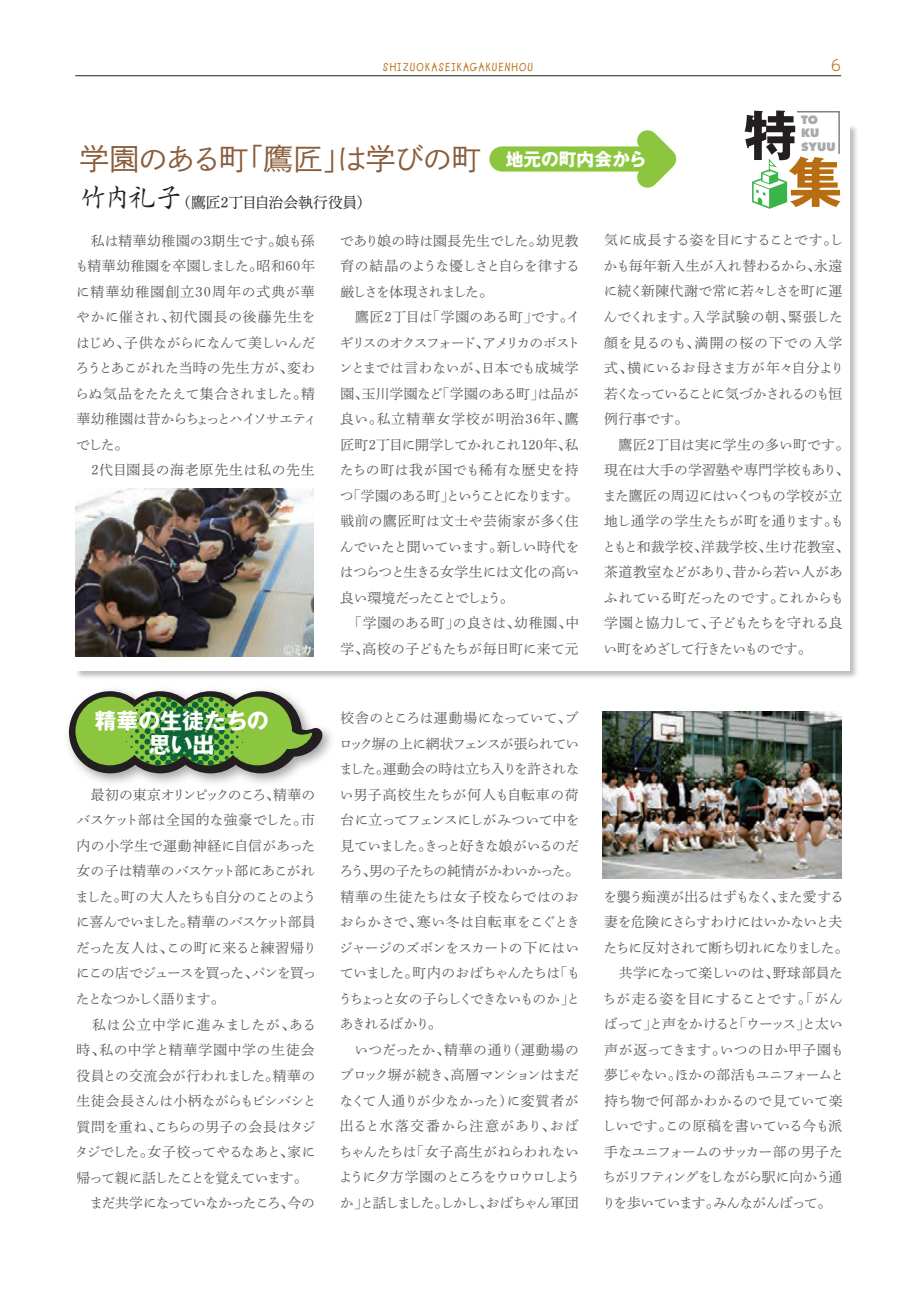
<style>
.page{position:relative;width:919px;height:1289px;background:#fff}
.page>*{position:absolute;margin:0;border:0;box-sizing:border-box;transform-origin:0 0}
.t1{font:700 53.85px/46.7px "Gothic MB101 Pro";color:#b76d11}
.t2{font:29.7px "Shuei Go Gin Std L";letter-spacing:-.035em;color:#8a5d3b}
.t3{font:700 21.9px/24.6px "Gothic MB101 Pro";color:#fff;text-align:center}
.t4{font:700 17.7px "Gothic MB101 Pro";color:#fff}
.t5{font:14.85px "Shuei Min Pr 6 N L";color:#231f20}
.t6{font:300 14.85px "UD Shin Go NT Pro";color:#b76d11}
.t7{font:13.8px/25.5px "Shuei Min Pr 5 L";letter-spacing:-.025em;color:#57585a}
.t8{font:13.8px/25.5px "Shuei Min Pr 5 L";letter-spacing:-.005em;color:#57585a}
.t9{font:13.8px/25.5px "Shuei Min Pr 5 L";letter-spacing:.02em;color:#57585a}
.t10{font:13.8px "Shuei Min Pr 5 L";letter-spacing:.005em;color:#57585a}
.t11{font:13.8px "Shuei Min Pr 5 L";letter-spacing:-.045em;color:#57585a}
.t12{font:13.8px "Shuei Min Pr 5 L";letter-spacing:-.105em;color:#57585a}
.t13{font:13.8px "Shuei Min Pr 5 L";letter-spacing:.015em;color:#57585a}
.t14{font:13.8px "Shuei Min Pr 5 L";letter-spacing:-.135em;color:#57585a}
.t15{font:13.8px "Shuei Min Pr 5 L";letter-spacing:.03em;color:#57585a}
.t16{font:13.8px "Shuei Min Pr 5 L";letter-spacing:.08em;color:#57585a}
.t17{font:13.8px "Shuei Min Pr 5 L";letter-spacing:.035em;color:#57585a}
.t18{font:13.8px "Shuei Min Pr 5 L";letter-spacing:-.115em;color:#57585a}
.t19{font:13.8px "Shuei Min Pr 5 L";letter-spacing:-.1em;color:#57585a}
.t20{font:700 11.7px "Lemonade ICG";letter-spacing:.1em;color:#b76d11}
.t21{font:800 11.25px/13.4px "Futura";letter-spacing:-.005em;color:#a8a9ad}
.s1{font-family:"Outai Kai Std";font-weight:300;font-size:27.6px}
.s2{color:#231f20}
</style>
<div class="page">
<img style="left:77px;top:126px;width:780px;height:552px">
<div style="left:75px;top:125px;width:774px;height:546px;background:#fff"></div>
<hr style="left:75px;top:75px;width:766px;height:1px;background:#231f20">
<img style="left:602px;top:711px;width:239px;height:167px">
<img style="left:75px;top:488px;width:238px;height:168px">
<svg style="left:752px;top:159px;width:35px;height:50px"></svg>
<svg style="left:797px;top:111px;width:43px;height:43px"></svg>
<svg style="left:618px;top:130px;width:59px;height:58px"></svg>
<div style="left:502px;top:146px;width:156px;height:25px;background:#8bc63e"></div>
<img style="left:68px;top:690px;width:263px;height:93px">
<svg style="left:69px;top:691px;width:255px;height:82px;background:#729b54"></svg>
<p class="t20" style="left:383px;top:60px;width:151px">SHIZUOKASEIKAGAKUENHOU</p>
<p class="t6" style="left:831px;top:54px;width:11px">6</p>
<p class="t2" style="left:80px;top:139px;width:403px">学園のある町「鷹匠」は学びの町</p>
<p class="t5" style="left:80px;top:189px;width:293px"><span class="s1">竹内礼子</span>（鷹匠2丁目自治会執行役員）</p>
<p class="t4" style="left:505px;top:144px;width:142px">地元の町内会から</p>
<p class="t1" style="left:743px;top:105px;width:100px"><span class="s2">特</span>　集</p>
<p class="t21" style="left:801px;top:113px;width:36px">TO<br>KU<br>SYUU</p>
<p class="t9" style="left:75px;top:226px;width:244px">　私は精華幼稚園の3期生です。娘も孫も精華幼稚園を卒園しました。昭和60年に精華幼稚園創立30周年の式典が華やかに催され、初代園長の後藤先生をはじめ、子供ながらになんて美しいんだろうとあこがれた当時の先生方が、変わらぬ気品をたたえて集合されました。精華幼稚園は昔からちょっとハイソサエティでした。<br>　2代目園長の海老原先生は私の先生</p>
<p class="t10" style="left:340px;top:228px;width:240px">であり娘の時は園長先生でした。幼児教</p>
<p class="t11" style="left:340px;top:253px;width:241px">育の結晶のような優しさと自らを律する</p>
<p class="t19" style="left:340px;top:279px;width:154px">厳しさを体現されました。</p>
<p class="t15" style="left:355px;top:304px;width:227px">鷹匠2丁目は「学園のある町」です。イ</p>
<p class="t12" style="left:339px;top:330px;width:243px">ギリスのオクスフォード、アメリカのボスト</p>
<p class="t7" style="left:339px;top:353px;width:241px">ンとまでは言わないが、日本でも成城学</p>
<p class="t7" style="left:340px;top:379px;width:240px">園、玉川学園など「学園のある町」は品が</p>
<p class="t16" style="left:340px;top:406px;width:240px">良い。私立精華女学校が明治36年、鷹</p>
<p class="t13" style="left:340px;top:432px;width:240px">匠町2丁目に開学してかれこれ120年、私</p>
<p class="t9" style="left:340px;top:455px;width:240px">たちの町は我が国でも稀有な歴史を持</p>
<p class="t14" style="left:340px;top:483px;width:240px">つ「学園のある町」ということになります。</p>
<p class="t17" style="left:340px;top:508px;width:240px">戦前の鷹匠町は文士や芸術家が多く住</p>
<p class="t7" style="left:340px;top:532px;width:241px">んでいたと聞いています。新しい時代を</p>
<p class="t11" style="left:340px;top:559px;width:241px">はつらつと生きる女学生には文化の高い</p>
<p class="t18" style="left:340px;top:585px;width:175px">良い環境だったことでしょう。</p>
<p class="t10" style="left:340px;top:610px;width:240px">　「学園のある町」の良さは、幼稚園、中</p>
<p class="t7" style="left:340px;top:634px;width:240px">学、高校の子どもたちが毎日町に来て元</p>
<p class="t3" style="left:94px;top:705px;width:176px">精華の生徒たちの思い出</p>
<p class="t7" style="left:75px;top:780px;width:243px">　最初の東京オリンピックのころ、精華のバスケット部は全国的な強豪でした。市内の小学生で運動神経に自信があった女の子は精華のバスケット部にあこがれました。町の大人たちも自分のことのように喜んでいました。精華のバスケット部員だった友人は、この町に来ると練習帰りにこの店でジュースを買った、パンを買ったとなつかしく語ります。<br>　私は公立中学に進みましたが、ある時、私の中学と精華学園中学の生徒会役員との交流会が行われました。精華の生徒会長さんは小柄ながらもビシバシと質問を重ね、こちらの男子の会長はタジタジでした。女子校ってやるなあと、家に帰って親に話したことを覚えています。　まだ共学になっていなかったころ、今の</p>
<p class="t7" style="left:338px;top:703px;width:244px">校舎のところは運動場になっていて、ブロック塀の上に網状フェンスが張られていました。運動会の時は立ち入りを許されない男子高校生たちが何人も自転車の荷台に立ってフェンスにしがみついて中を見ていました。きっと好きな娘がいるのだろう、男の子たちの純情がかわいかった。精華の生徒たちは女子校ならではのおおらかさで、寒い冬は自転車をこぐときジャージのズボンをスカートの下にはいていました。町内のおばちゃんたちは「もうちょっと女の子らしくできないものか」とあきれるばかり。<br>　いつだったか、精華の通り（運動場のブロック塀が続き、高層マンションはまだなくて人通りが少なかった）に変質者が出ると水落交番から注意があり、おばちゃんたちは「女子高生がねらわれないように夕方学園のところをウロウロしようか」と話しました。しかし、おばちゃん軍団</p>
<p class="t8" style="left:602px;top:225px;width:248px">気に成長する姿を目にすることです。しかも毎年新入生が入れ替わるから、永遠に続く新陳代謝で常に若々しさを町に運んでくれます。入学試験の朝、緊張した顔を見るのも、満開の桜の下での入学式、横にいるお母さま方が年々自分より若くなっていることに気づかされるのも恒例行事です。<br>　鷹匠2丁目は実に学生の多い町です。現在は大手の学習塾や専門学校もあり、また鷹匠の周辺にはいくつもの学校が立地し通学の学生たちが町を通ります。もともと和裁学校、洋裁学校、生け花教室、茶道教室などがあり、昔から若い人があふれている町だったのです。これからも学園と協力して、子どもたちを守れる良い町をめざして行きたいものです。</p>
<p class="t7" style="left:602px;top:881px;width:247px">を襲う痴漢が出るはずもなく、また愛する妻を危険にさらすわけにはいかないと夫たちに反対されて断ち切れになりました。　共学になって楽しいのは、野球部員たちが走る姿を目にすることです。「がんばって」と声をかけると「ウーッス」と太い声が返ってきます。いつの日か甲子園も夢じゃない。ほかの部活もユニフォームと持ち物で何部かわかるので見ていて楽しいです。この原稿を書いている今も派手なユニフォームのサッカー部の男子たちがリフティングをしながら駅に向かう通りを歩いています。みんながんばって。</p>
</div>
